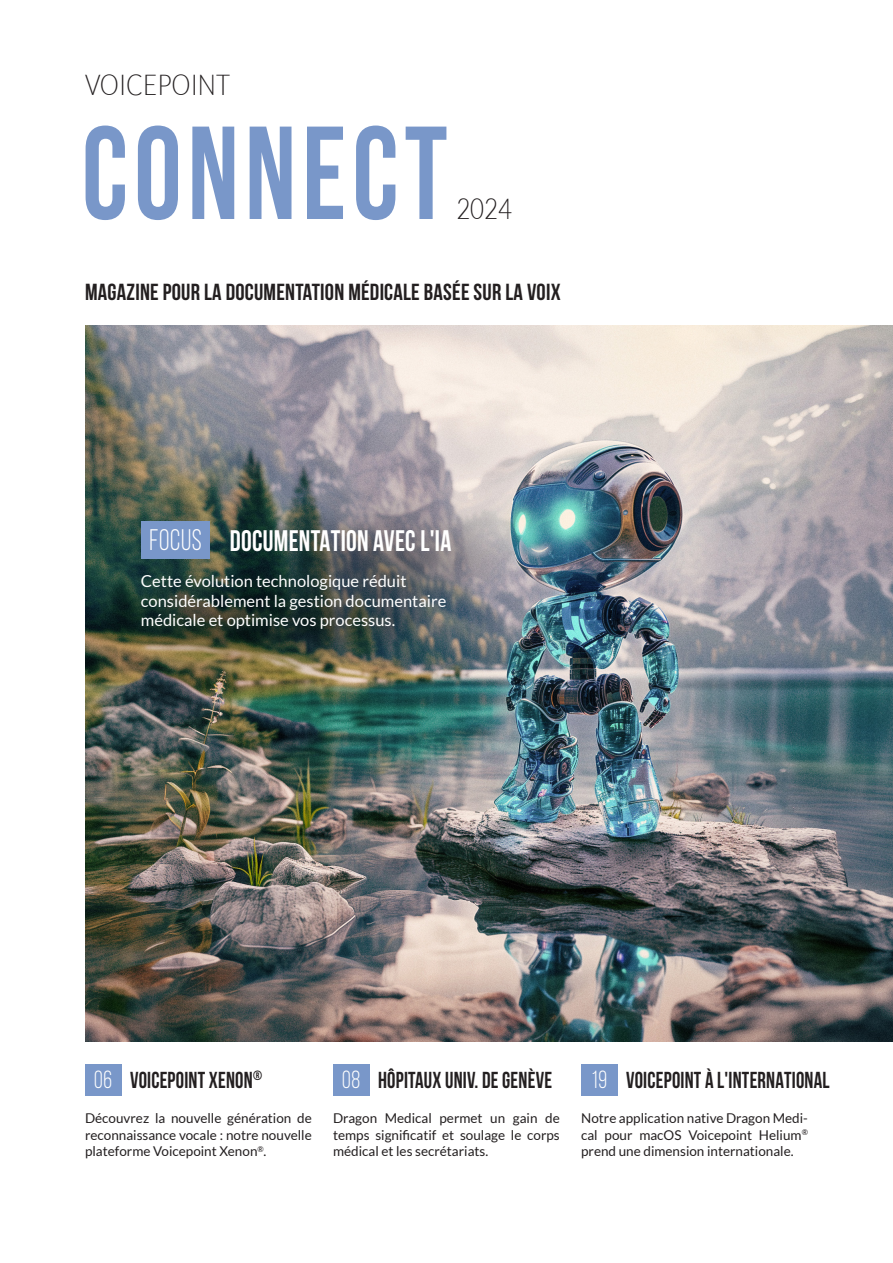
<style>
.page{position:relative;width:893px;height:1263px;background:#fff}
.page>*{position:absolute;margin:0;border:0;box-sizing:border-box;transform-origin:0 0}
.Cover_Title{font:700 132px "Bebas Neue";letter-spacing:.05em;color:#7997c9;scale:.91 1}
.Coverstory_Title{font:700 29.7px "Bebas Neue";letter-spacing:.01em;color:#fff;scale:.91 1}
.Coverstory_Page{font:29.7px "Bebas Neue";letter-spacing:.025em;color:#fff;scale:.91 1}
.Cover_Pretitle{font:300 28.8px "Lato";color:#231f20;scale:.83 1}
.Covercontent_Page{font:24.75px "Bebas Neue";color:#fff;scale:.91 1}
.Cover_Subtitle{font:700 23.25px "Bebas Neue";letter-spacing:.01em;color:#231f20}
.Covercontent_Title___ToC_Title{font:700 23.1px "Bebas Neue";letter-spacing:.01em;color:#231f20;scale:.91 1}
.Subtitle_Content{font:16.5px/19.5px "Lato";color:#fff}
.Subtitle_Content-2{font:13.5px/16.5px "Lato";color:#231f20;text-align:justify}
.Covercontent_Title___ToC_Title-2{font:700 13.5px "Bebas Neue";color:#231f20;scale:.91 1}
</style>
<div class="page">
<img style="left:85px;top:325px;width:808px;height:717px">
<div style="left:141px;top:522px;width:69px;height:37px;background:#7997c9"></div>
<div style="left:85px;top:1064px;width:36px;height:31px;background:#7997c9"></div>
<div style="left:581px;top:1064px;width:36px;height:31px;background:#7997c9"></div>
<div style="left:333px;top:1064px;width:36px;height:31px;background:#7997c9"></div>
<p class="Cover_Pretitle" style="left:85px;top:69px;width:176px">VOICEPOINT</p>
<p class="Cover_Title" style="left:82px;top:101px;width:403px">CONNECT</p>
<p class="Cover_Pretitle" style="left:456px;top:193px;width:69px">2024</p>
<p class="Cover_Subtitle" style="left:85px;top:279px;width:477px">MAGAZINE POUR LA DOCUMENTATION MÉDICALE BASÉE SUR LA VOIX</p>
<p class="Coverstory_Page" style="left:150px;top:524px;width:59px">FOCUS</p>
<p class="Coverstory_Title" style="left:230px;top:525px;width:245px">DOCUMENTATION AVEC L'IA</p>
<p class="Subtitle_Content" style="left:141px;top:572px;width:307px">Cette évolution technologique réduit considérablement la gestion documentaire médicale et optimise vos processus.</p>
<p class="Covercontent_Page" style="left:94px;top:1066px;width:21px">06</p>
<p class="Covercontent_Title___ToC_Title" style="left:130px;top:1067px;width:136px">VOICEPOINT XENON</p>
<p class="Covercontent_Title___ToC_Title" style="left:378px;top:1067px;width:193px">HÔPITAUX UNIV. DE GENÈVE</p>
<p class="Covercontent_Title___ToC_Title" style="left:626px;top:1067px;width:225px">VOICEPOINT À L'INTERNATIONAL</p>
<p class="Covercontent_Title___ToC_Title-2" style="left:253px;top:1068px;width:11px">®</p>
<p class="Covercontent_Page" style="left:342px;top:1066px;width:21px">08</p>
<p class="Covercontent_Page" style="left:591px;top:1066px;width:19px">19</p>
<p class="Subtitle_Content-2" style="left:85px;top:1110px;width:228px">Découvrez la nouvelle génération de reconnaissance vocale : notre nouvelle plateforme Voicepoint Xenon<sup>®</sup>.</p>
<p class="Subtitle_Content-2" style="left:333px;top:1110px;width:228px">Dragon Medical permet un gain de temps significatif et soulage le corps médical et les secrétariats.</p>
<p class="Subtitle_Content-2" style="left:581px;top:1110px;width:228px">Notre application native Dragon Medi&shy;cal pour macOS Voicepoint Helium<sup>® </sup>prend une dimension internationale.</p>
</div>
